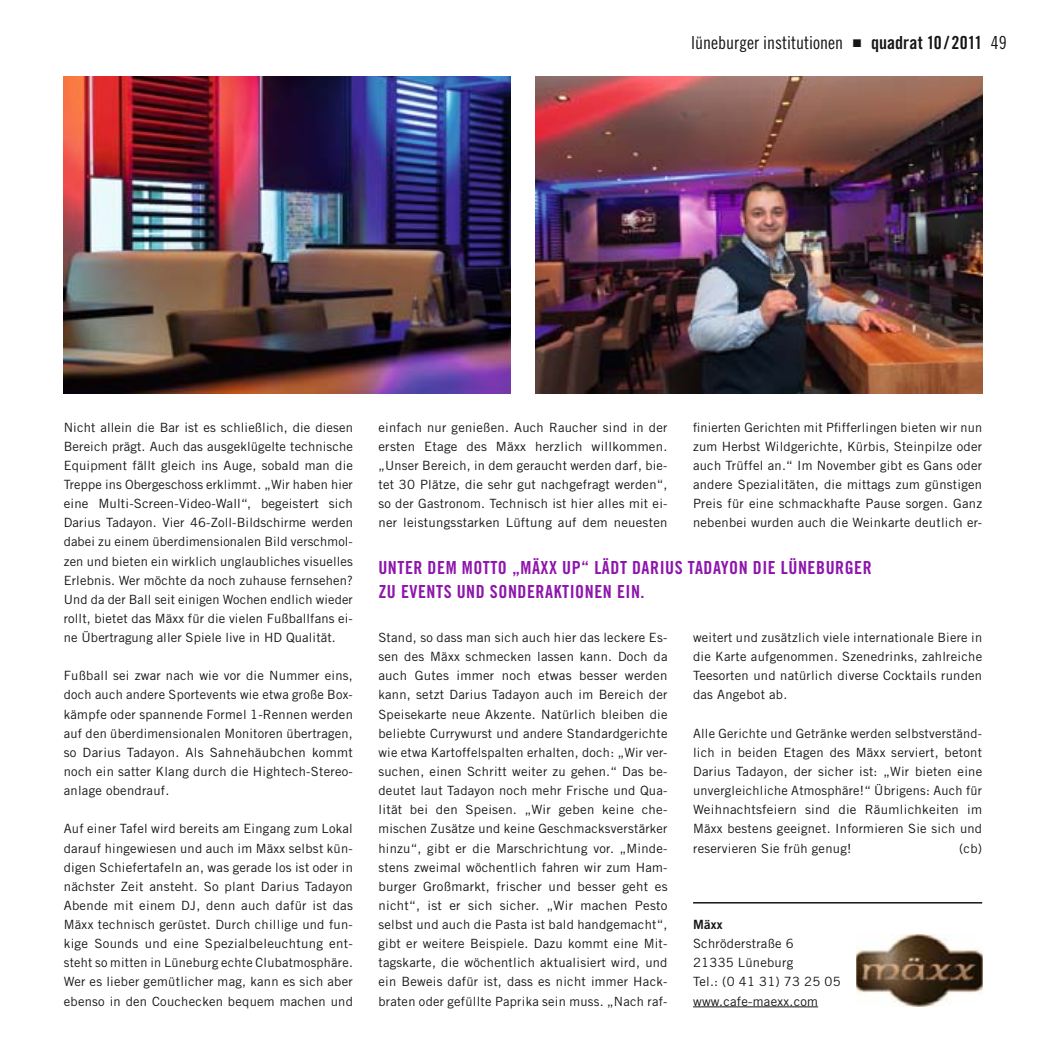
<style>
.page{position:relative;width:1063px;height:1063px;background:#fff}
.page>*{position:absolute;margin:0;border:0;box-sizing:border-box;transform-origin:0 0}
.t1{font:18px/24px "Trade Gothic LT Std Bd Cn 20";letter-spacing:.03em;color:#8d16ac}
.t2{font:18px "Trade Gothic LT Std Cn 18";color:#151616}
.t3{font:12.75px/19.2px "Trade Gothic LT Std";letter-spacing:.02em;color:#151616;text-align:justify}
.t4{font:12.75px "Trade Gothic LT Std Bd 2";color:#151616}
.s1{font-family:"European Pi Three"}
.s2{font-family:"Trade Gothic LT Std Bd Cn 20"}
</style>
<div class="page">
<hr style="left:693px;top:902px;width:289px;height:2px;background:#151616">
<hr style="left:693px;top:1007px;width:125px;height:1px;background:#151616">
<img style="left:536px;top:77px;width:446px;height:316px">
<img style="left:64px;top:77px;width:446px;height:316px">
<img style="left:856px;top:935px;width:126px;height:72px">
<h1 class="t2" style="left:691px;top:36px;width:317px">lüneburger institutionen <span class="s1">-</span> <span class="s2">quadrat 10 / 2011</span> 49</h1>
<p class="t3" style="left:64px;top:419px;width:291px">Nicht allein die Bar ist es schließlich, die diesen Bereich prägt. Auch das ausgeklügelte technische Equipment fällt gleich ins Auge, sobald man die Treppe ins Obergeschoss erklimmt. „Wir haben hier eine Multi-Screen-Video-Wall“, begeistert sich Darius Tadayon. Vier 46-Zoll-Bildschirme werden dabei zu einem überdimensionalen Bild verschmol&shy;zen und bieten ein wirklich unglaubliches visuelles Erlebnis. Wer möchte da noch zuhause fernsehen?<br>Und da der Ball seit einigen Wochen endlich wieder rollt, bietet das Mäxx für die vielen Fußballfans ei&shy;ne Übertragung aller Spiele live in HD Qualität.</p>
<p class="t3" style="left:64px;top:667px;width:291px">Fußball sei zwar nach wie vor die Nummer eins, doch auch andere Sportevents wie etwa große Box&shy;kämpfe oder spannende Formel 1-Rennen werden auf den überdimensionalen Monitoren übertragen, so Darius Tadayon. Als Sahnehäubchen kommt noch ein satter Klang durch die Hightech-Stereo&shy;anlage obendrauf.</p>
<p class="t3" style="left:64px;top:820px;width:291px">Auf einer Tafel wird bereits am Eingang zum Lokal darauf hingewiesen und auch im Mäxx selbst kün&shy;digen Schiefertafeln an, was gerade los ist oder in nächster Zeit ansteht. So plant Darius Tadayon Abende mit einem DJ, denn auch dafür ist das Mäxx technisch gerüstet. Durch chillige und fun&shy;kige Sounds und eine Spezialbeleuchtung ent&shy;steht so mitten in Lüneburg echte Club atmosphäre.<br>Wer es lieber gemütlicher mag, kann es sich aber ebenso in den Couchecken bequem machen und</p>
<p class="t3" style="left:378px;top:419px;width:291px">einfach nur genießen. Auch Raucher sind in der ersten Etage des Mäxx herzlich willkommen. „ Unser Bereich, in dem geraucht werden darf, bie&shy;tet 30 Plätze, die sehr gut nachgefragt werden“, so der Gastronom. Technisch ist hier alles mit ei&shy;ner leistungsstarken Lüftung auf dem neuesten</p>
<p class="t3" style="left:693px;top:419px;width:291px">finierten Gerichten mit Pfifferlingen bieten wir nun zum Herbst Wildgerichte, Kürbis, Steinpilze oder auch Trüffel an.“ Im November gibt es Gans oder andere Spezialitäten, die mittags zum günstigen Preis für eine schmackhafte Pause sorgen. Ganz nebenbei wurden auch die Weinkarte deutlich er-</p>
<h1 class="t1" style="left:378px;top:557px;width:495px">UNTER DEM MOTTO „MÄXX UP“ LÄDT DARIUS TADAYON DIE LÜNEBURGER<br>ZU EVENTS UND SONDERAKTIONEN EIN.</h1>
<p class="t3" style="left:378px;top:629px;width:291px">Stand, so dass man sich auch hier das leckere Es&shy;sen des Mäxx schmecken lassen kann. Doch da auch Gutes immer noch etwas besser werden kann, setzt Darius Tadayon auch im Bereich der Speisekarte neue Akzente. Natürlich bleiben die beliebte Currywurst und andere Standardgerichte wie etwa Kartoffelspalten erhalten, doch: „Wir ver&shy;suchen, einen Schritt weiter zu gehen.“ Das be&shy;deutet laut Tadayon noch mehr Frische und Qua&shy;lität bei den Speisen. „Wir geben keine che&shy;mischen Zusätze und keine Geschmacksverstärker hinzu“, gibt er die Marschrichtung vor. „Minde&shy;stens zweimal wöchentlich fahren wir zum Ham&shy;burger Großmarkt, frischer und besser geht es nicht“, ist er sich sicher. „Wir machen Pesto selbst und auch die Pasta ist bald handgemacht“, gibt er weitere Beispiele. Dazu kommt eine Mit&shy;tagskarte, die wöchentlich aktualisiert wird, und ein Beweis dafür ist, dass es nicht immer Hack&shy;braten oder gefüllte Paprika sein muss. „Nach raf-</p>
<p class="t3" style="left:693px;top:629px;width:291px">weitert und zusätzlich viele internationale Biere in die Karte aufgenommen. Szenedrinks, zahlreiche Teesorten und natürlich diverse Cocktails runden das Angebot ab.</p>
<p class="t3" style="left:693px;top:725px;width:291px">Alle Gerichte und Getränke werden selbstverständ&shy;lich in beiden Etagen des Mäxx serviert, betont Darius Tadayon, der sicher ist: „Wir bieten eine unvergleichliche Atmosphäre!“ Übrigens: Auch für Weihnachtsfeiern sind die Räumlichkeiten im Mäxx bestens geeignet. Informieren Sie sich und reservieren Sie früh genug!</p>
<p class="t3" style="left:959px;top:839px;width:25px">(cb)</p>
<p class="t4" style="left:693px;top:920px;width:31px">Mäxx</p>
<p class="t3" style="left:693px;top:935px;width:149px;text-align:left">Schröderstraße 6<br>21335 Lüneburg<br>Tel.: (0 41 31) 73 25 05 www.cafe-maexx.com</p>
</div>
